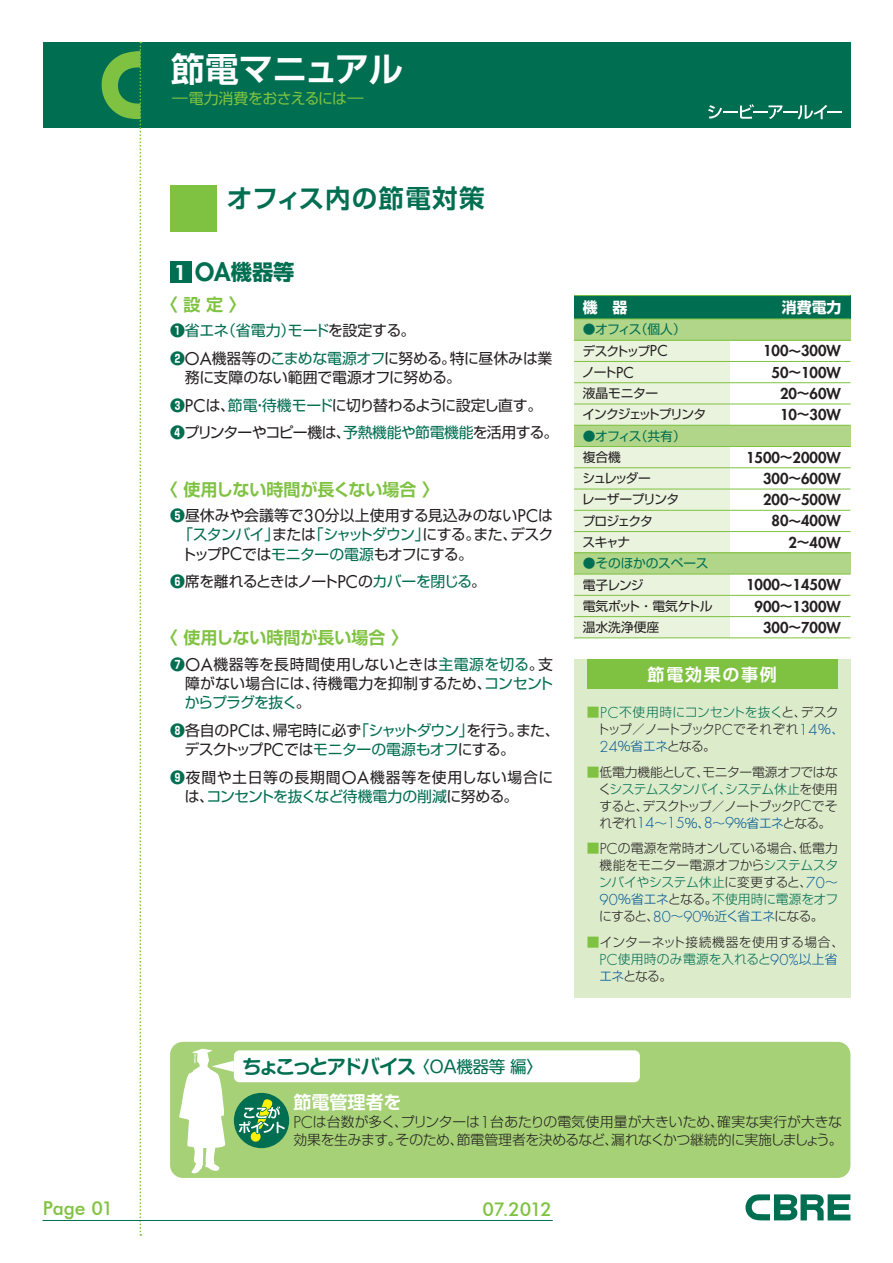
<style>
.page{position:relative;width:893px;height:1263px;background:#fff}
.page>*{position:absolute;margin:0;border:0;box-sizing:border-box;transform-origin:0 0}
.t1{font:700 34.05px "Shin Go Pro De";letter-spacing:-.005em;color:#fff}
.t2{font:700 25.5px "Shin Go Pro De";letter-spacing:.05em;color:#006e51}
.t3{font:700 21.3px "Shin Go Pro";color:#006e51}
.t4{font:700 19.5px "Shin M Go Pro De";letter-spacing:-.125em;color:#006e51}
.t5{font:500 19.2px "Futura BT";letter-spacing:-.025em;color:#7fc241}
.t6{font:700 18px "Shin Go Pro De";color:#fff}
.t7{font:700 16.95px "Shin Go Pro De";color:#7fc241}
.t8{font:700 16.95px "Shin Go Pro De";letter-spacing:.1em;color:#fff}
.t9{font:14.85px/19.2px "Shin Go Pro";letter-spacing:-.03em;color:#231f20}
.t10{font:14.85px/19.2px "Shin Go Pro";color:#231f20}
.t11{font:14.85px "Shin Go Pro";letter-spacing:-.035em;color:#7fc241;scale:1.5 1}
.t12{font:700 14.85px "Shin Go Pro";color:#fff}
.t13{font:800 14.7px/21.3px "Futura";color:#231f20;text-align:right}
.t14{font:300 13.8px/18.1px "Shin Go Pro";letter-spacing:-.01em;color:#231f20}
.t15{font:300 12.75px/17px "Shin Go Pro";letter-spacing:-.03em;color:#231f20;text-align:justify}
.t16{font:12.75px/21.3px "Shin Go Pro";letter-spacing:-.07em;color:#231f20}
.t17{font:300 12.75px/17px "Shin Go Pro";letter-spacing:.02em;color:#231f20}
.t18{font:12.75px/21.3px "Shin Go Pro";letter-spacing:-.02em;color:#231f20}
.t19{font:12.75px "Shin Go Pro";letter-spacing:-.03em;color:#006e51}
.s1{font-family:"Futura BT";font-weight:800;color:#fff}
.s2{font-family:"Futura";font-weight:800;font-size:24.45px}
.s3{font-weight:700;color:#006e51}
.s4{color:#006e51}
.s5{font-family:"Futura";font-size:17.1px}
.s6{font-family:"Futura";font-size:14.7px}
.s7{font-family:"Shin Go Pro";font-weight:700;font-size:12.75px}
.s8{color:#7fc241}
.s9{font-family:"Futura";font-size:14.7px;color:#006e51}
.s10{font-family:"Futura";font-size:14.7px;color:#005595}
.s11{color:#005595}
.s12{font-family:"Shin M Go Pro";font-weight:400;font-size:16.65px}
.s13{font-family:"Futura";font-size:15.9px}
</style>
<div class="page">
<div style="left:43px;top:43px;width:807px;height:85px;background:#006e51"></div>
<svg style="left:745px;top:1194px;width:105px;height:26px"></svg>
<svg style="left:102px;top:42px;width:39px;height:1194px"></svg>
<hr style="left:43px;top:1220px;width:510px;height:1px;background:#006e51">
<svg style="left:708px;top:104px;width:134px;height:15px"></svg>
<div style="left:574px;top:340px;width:155px;height:298px;background:#e9f3de"></div>
<div style="left:574px;top:319px;width:276px;height:21px;background:#b1d689"></div>
<div style="left:574px;top:425px;width:276px;height:21px;background:#b1d689"></div>
<div style="left:574px;top:553px;width:276px;height:21px;background:#b1d689"></div>
<div style="left:574px;top:296px;width:276px;height:23px;background:#006e51"></div>
<div style="left:170px;top:185px;width:47px;height:47px;background:#7fc241"></div>
<hr style="left:574px;top:295px;width:276px;height:1px;background:#7fc241">
<hr style="left:574px;top:318px;width:276px;height:1px;background:#7fc241">
<hr style="left:574px;top:340px;width:276px;height:1px;background:#7fc241">
<hr style="left:574px;top:361px;width:276px;height:1px;background:#7fc241">
<hr style="left:574px;top:382px;width:276px;height:1px;background:#7fc241">
<hr style="left:574px;top:404px;width:276px;height:1px;background:#7fc241">
<hr style="left:574px;top:425px;width:276px;height:1px;background:#7fc241">
<hr style="left:574px;top:446px;width:276px;height:1px;background:#7fc241">
<hr style="left:574px;top:467px;width:276px;height:1px;background:#7fc241">
<hr style="left:574px;top:489px;width:276px;height:1px;background:#7fc241">
<hr style="left:574px;top:510px;width:276px;height:1px;background:#7fc241">
<hr style="left:574px;top:531px;width:276px;height:1px;background:#7fc241">
<hr style="left:574px;top:552px;width:276px;height:1px;background:#7fc241">
<hr style="left:574px;top:574px;width:276px;height:1px;background:#7fc241">
<hr style="left:574px;top:595px;width:276px;height:1px;background:#7fc241">
<hr style="left:574px;top:616px;width:276px;height:1px;background:#7fc241">
<hr style="left:574px;top:637px;width:276px;height:1px;background:#7fc241">
<div style="left:574px;top:659px;width:276px;height:338px;background:#dcebca"></div>
<div style="left:170px;top:262px;width:21px;height:21px;background:#006e51"></div>
<div style="left:587px;top:659px;width:251px;height:30px;background:#7fc241"></div>
<div style="left:170px;top:1042px;width:680px;height:136px;background:#a6d176;border-radius:13px"></div>
<div style="left:234px;top:1050px;width:406px;height:32px;background:#fff;border-radius:6px"></div>
<svg style="left:179px;top:1048px;width:108px;height:125px"></svg>
<h1 class="t1" style="left:171px;top:41px;width:233px">節電マニュアル</h1>
<p class="t11" style="left:169px;top:87px;width:134px">－電力消費をおさえるには－</p>
<h2 class="t2" style="left:227px;top:177px;width:259px">オフィス内の節電対策</h2>
<h3 class="t3" style="left:174px;top:255px;width:122px"><span class="s1">1</span> <span class="s2">OA</span>機器等</h3>
<p class="t7" style="left:161px;top:290px;width:86px">〈設定〉</p>
<p class="t9" style="left:170px;top:315px;width:384px;line-height:27.6px"><span class="s3">❶</span><span class="s4">省エネ（省電力）モード</span>を設定する。<br><span class="s3">❷</span><span class="s5">OA</span>機器等の<span class="s4">こまめな電源オフ</span>に努める。特に昼休みは業</p>
<p class="t9" style="left:170px;top:362px;width:390px;line-height:27.6px;text-indent:15px">務に支障のない範囲で電源オフに努める。<br><span class="s3">❸</span><span class="s5">PC</span>は、<span class="s4">節電・待機モード</span>に切り替わるように設定し直す。<br><span class="s3">❹</span>プリンターやコピー機は、<span class="s4">予熱機能や節電機能</span>を活用する。</p>
<p class="t7" style="left:161px;top:475px;width:280px">〈使用しない時間が長くない場合〉</p>
<p class="t9" style="left:178px;top:504px;width:377px;text-align:justify;text-indent:-8px"><span class="s3">❺</span>昼休みや会議等で<span class="s5">30</span>分以上使用する見込みのない<span class="s5">PC</span>は<span class="s4">「スタンバイ」</span>または<span class="s4">「シャットダウン」</span>にする。また、デスクトップ<span class="s5">PC</span>では<span class="s4">モニターの電源</span>もオフにする。</p>
<p class="t9" style="left:170px;top:570px;width:318px"><span class="s3">❻</span>席を離れるときはノート<span class="s5">PC</span>の<span class="s4">カバーを閉じる</span>。</p>
<p class="t7" style="left:161px;top:624px;width:249px">〈使用しない時間が長い場合〉</p>
<p class="t9" style="left:185px;top:653px;width:370px;text-align:justify;text-indent:-15px"><span class="s3">❼</span><span class="s5">OA</span>機器等を長時間使用しないときは<span class="s4">主電源を切る</span>。支障がない場合には、待機電力を抑制するため、<span class="s4">コンセントからプラグを抜く</span>。</p>
<p class="t9" style="left:185px;top:719px;width:377px;text-indent:-14px"><span class="s3">❽</span>各自の<span class="s5">PC</span>は、帰宅時に必ず<span class="s4">「シャットダウン」</span>を行う。また、デスクトップ<span class="s5">PC</span>では<span class="s4">モニターの電源もオフ</span>にする。</p>
<p class="t10" style="left:185px;top:766px;width:370px;text-indent:-15px"><span class="s3">❾</span>夜間や土日等の長期間<span class="s5">OA</span>機器等を使用しない場合には、<span class="s4">コンセントを抜くなど待機電力の削減</span>に努める。</p>
<p class="t12" style="left:583px;top:296px;width:46px">機 器</p>
<p class="t16" style="left:582px;top:317px;width:126px"><span class="s4">●オフィス（個人）<br></span>デスクトップ<span class="s6">PC<br></span>ノート<span class="s6">PC<br></span>液晶モニター<br>インクジェットプリンタ</p>
<p class="t19" style="left:583px;top:425px;width:104px">●オフィス（共有）</p>
<p class="t16" style="left:582px;top:445px;width:99px">複合機<br>シュレッダー<br>レーザープリンタプロジェクタ<br>スキャナ</p>
<p class="t19" style="left:583px;top:553px;width:127px">●そのほかのスペース</p>
<p class="t18" style="left:583px;top:572px;width:131px">電子レンジ<br>電気ポット・電気ケトル温水洗浄便座</p>
<p class="t12" style="left:782px;top:296px;width:61px">消費電力</p>
<p class="t13" style="left:763px;top:340px;width:79px">100<span class="s7">～</span>300W<br>50<span class="s7">～</span>100W<br>20<span class="s7">～</span>60W<br>10<span class="s7">～</span>30W</p>
<p class="t13" style="left:746px;top:446px;width:96px">1500<span class="s7">～</span>2000W<br>300<span class="s7">～</span>600W<br>200<span class="s7">～</span>500W<br>80<span class="s7">～</span>400W<br>2<span class="s7">～</span>40W</p>
<p class="t13" style="left:746px;top:574px;width:96px">1000<span class="s7">～</span>1450W<br>900<span class="s7">～</span>1300W<br>300<span class="s7">～</span>700W</p>
<p class="t8" style="left:648px;top:660px;width:131px">節電効果の事例</p>
<p class="t15" style="left:597px;top:702px;width:249px;text-align:left;text-indent:-10px"><span class="s8">■</span><span class="s9">PC</span><span class="s4">不使用時にコンセントを抜く</span>と、デスクトップ／ノートブック<span class="s6">PC</span>でそれぞれ<span class="s10">14</span><span class="s11">％、<br></span><span class="s10">24</span><span class="s11">％省エネ</span>となる。</p>
<p class="t15" style="left:598px;top:762px;width:241px;text-indent:-12px"><span class="s8">■</span>低電力機能として、モニター電源オフではなく<span class="s4">システムスタンバイ、システム休止</span>を使用すると、デスクトップ／ノートブック<span class="s6">PC</span>でそれぞれ<span class="s10">14</span><span class="s11">～</span><span class="s10">15</span><span class="s11">％、</span><span class="s10">8</span><span class="s11">～</span><span class="s10">9</span><span class="s11">％省エネ</span>となる。</p>
<p class="t15" style="left:599px;top:838px;width:241px;text-indent:-12px"><span class="s8">■</span><span class="s6">PC</span>の電源を常時オンしている場合、低電力機能をモニター電源オフから<span class="s4">システムスタンバイやシステム休止</span>に変更すると、<span class="s10">70</span><span class="s11">～</span><span class="s10">90</span><span class="s11">％省エネ</span>となる。<span class="s4">不使用時に電源をオフ</span>にすると、<span class="s10">80</span><span class="s11">～</span><span class="s10">90</span><span class="s11">％近く省エネ</span>になる。</p>
<p class="t17" style="left:599px;top:932px;width:246px;text-indent:-13px"><span class="s8">■</span>インターネット接続機器を使用する場合、<br><span class="s9">PC</span><span class="s4">使用時のみ電源を入れると</span><span class="s10">90%</span><span class="s11">以上省エネ</span>となる。</p>
<h3 class="t4" style="left:242px;top:1050px;width:303px">ちょこっとアドバイス <span class="s12">〈OA機器等 編〉</span></h3>
<p class="t6" style="left:293px;top:1087px;width:110px">節電管理者を</p>
<p class="t14" style="left:293px;top:1111px;width:551px"><span class="s13">PC</span>は台数が多く、プリンターは<span class="s13">1</span>台あたりの電気使用量が大きいため、確実な実行が大きな効果を生みます。そのため、節電管理者を決めるなど、漏れなくかつ継続的に実施しましょう。</p>
<p class="t5" style="left:43px;top:1196px;width:72px">Page 01</p>
<p class="t5" style="left:483px;top:1198px;width:71px">07.2012</p>
</div>
